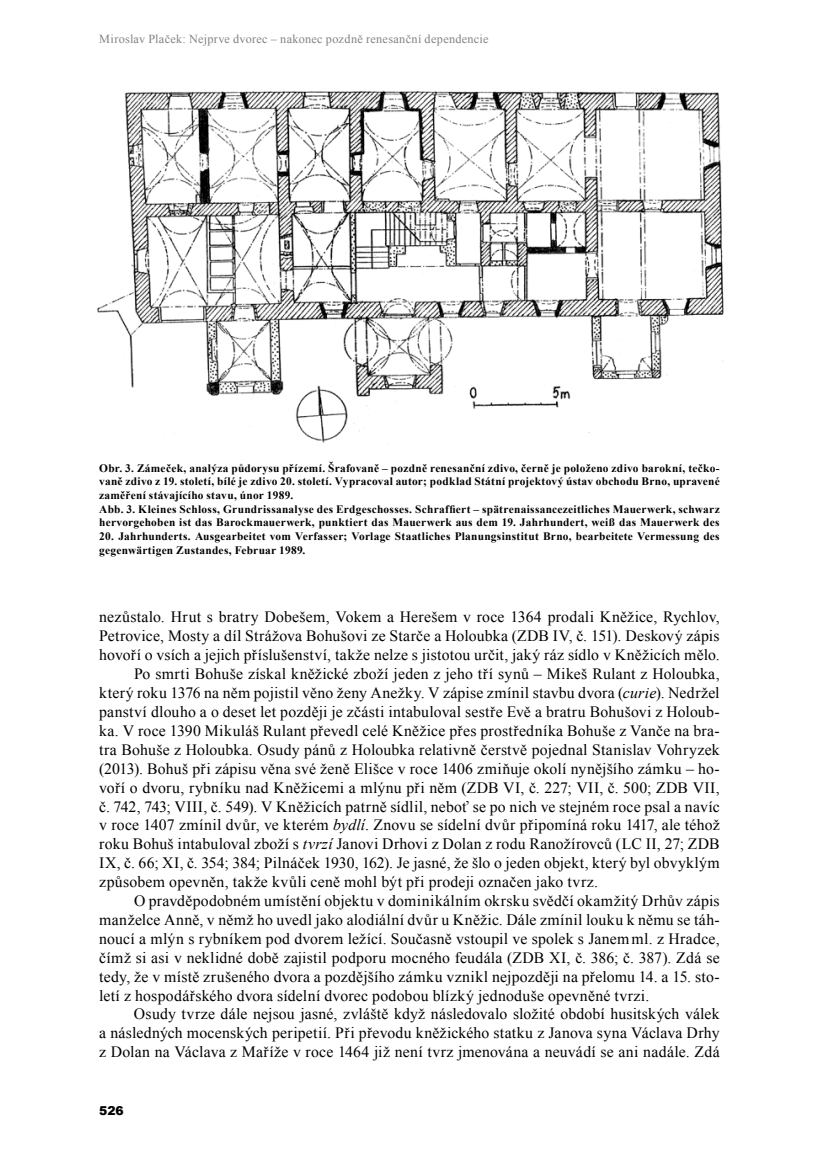
<style>
.page{position:relative;width:819px;height:1171px;background:#fff}
.page>*{position:absolute;margin:0;border:0;box-sizing:border-box;transform-origin:0 0}
.t1{font:15.75px "Times New Roman";letter-spacing:.015em;color:#000}
.t2{font:12.25px "Times New Roman";letter-spacing:.02em;color:#808285}
.t3{font:900 12.25px "Arial";color:#000}
.t4{font:700 11.38px/13.7px "Times New Roman";letter-spacing:.025em;color:#000}
.s1{font-style:italic}
</style>
<div class="page">
<img style="left:97px;top:90px;width:627px;height:353px">
<p class="t2" style="left:99px;top:31px;width:391px">Miroslav Plaček: Nejprve dvorec – nakonec pozdně renesanční dependencie</p>
<p class="t4" style="left:99px;top:461px;width:622px">Obr. 3. Zámeček, analýza půdorysu přízemí. Šrafovaně – pozdně renesanční zdivo, černě je položeno zdivo barokní, tečko&shy;vaně zdivo z 19. století, bílé je zdivo 20. století. Vypracoval autor; podklad Státní projektový ústav obchodu Brno, upravené zaměření stávajícího stavu, únor 1989.<br>Abb. 3. Kleines Schloss, Grundrissanalyse des Erdgeschosses. Schraffiert – spätrenaissancezeitliches Mauerwerk, schwarz hervorgehoben ist das Barockmauerwerk, punktiert das Mauerwerk aus dem 19. Jahrhundert, weiß das Mauerwerk des</p>
<p class="t4" style="left:99px;top:529px;width:622px">20. Jahrhunderts. Ausgearbeitet vom Verfasser; Vorlage Staatliches Planungsinstitut Brno, bearbeitete Vermessung des gegenwärtigen Zustandes, Februar 1989.</p>
<p class="t1" style="left:99px;top:606px;width:622px">nezůstalo. Hrut s bratry Dobešem, Vokem a Herešem v roce 1364 prodali Kněžice, Rychlov,</p>
<p class="t1" style="left:99px;top:625px;width:622px">Petrovice, Mosty a díl Strážova Bohušovi ze Starče a Holoubka (ZDB IV, č. 151). Deskový zápis</p>
<p class="t1" style="left:99px;top:644px;width:622px">hovoří o vsích a jejich příslušenství, takže nelze s jistotou určit, jaký ráz sídlo v Kněžicích mělo.</p>
<p class="t1" style="left:134px;top:663px;width:587px">Po smrti Bohuše získal kněžické zboží jeden z jeho tří synů – Mikeš Rulant z Holoubka,</p>
<p class="t1" style="left:99px;top:682px;width:622px">který roku 1376 na něm pojistil věno ženy Anežky. V zápise zmínil stavbu dvora (<span class="s1">curie</span>). Nedržel</p>
<p class="t1" style="left:99px;top:701px;width:622px">panství dlouho a o deset let později je zčásti intabuloval sestře Evě a bratru Bohušovi z Holoub-</p>
<p class="t1" style="left:99px;top:720px;width:622px">ka. V roce 1390 Mikuláš Rulant převedl celé Kněžice přes prostředníka Bohuše z Vanče na bra-</p>
<p class="t1" style="left:99px;top:739px;width:622px">tra Bohuše z Holoubka. Osudy pánů z Holoubka relativně čerstvě pojednal Stanislav Vohryzek</p>
<p class="t1" style="left:99px;top:758px;width:622px">(2013). Bohuš při zápisu věna své ženě Elišce v roce 1406 zmiňuje okolí nynějšího zámku – ho-</p>
<p class="t1" style="left:99px;top:777px;width:622px">voří o dvoru, rybníku nad Kněžicemi a mlýnu při něm (ZDB VI, č. 227; VII, č. 500; ZDB VII,</p>
<p class="t1" style="left:99px;top:795px;width:622px">č. 742, 743; VIII, č. 549). V Kněžicích patrně sídlil, neboť se po nich ve stejném roce psal a navíc</p>
<p class="t1" style="left:99px;top:814px;width:622px">v roce 1407 zmínil dvůr, ve kterém <span class="s1">bydlí</span>. Znovu se sídelní dvůr připomíná roku 1417, ale téhož</p>
<p class="t1" style="left:99px;top:833px;width:622px">roku Bohuš intabuloval zboží s <span class="s1">tvrzí</span> Janovi Drhovi z Dolan z rodu Ranožírovců (LC II, 27; ZDB</p>
<p class="t1" style="left:99px;top:852px;width:622px">IX, č. 66; XI, č. 354; 384; Pilnáček 1930, 162). Je jasné, že šlo o jeden objekt, který byl obvyklým</p>
<p class="t1" style="left:99px;top:871px;width:500px">způsobem opevněn, takže kvůli ceně mohl být při prodeji označen jako tvrz.</p>
<p class="t1" style="left:134px;top:890px;width:587px">O pravděpodobném umístění objektu v dominikálním okrsku svědčí okamžitý Drhův zápis</p>
<p class="t1" style="left:99px;top:909px;width:622px">manželce Anně, v němž ho uvedl jako alodiální dvůr u Kněžic. Dále zmínil louku k němu se táh-</p>
<p class="t1" style="left:99px;top:928px;width:622px">noucí a mlýn s rybníkem pod dvorem ležící. Současně vstoupil ve spolek s Janemml. z Hradce,</p>
<p class="t1" style="left:99px;top:947px;width:622px">čímž si asi v neklidné době zajistil podporu mocného feudála (ZDB XI, č. 386; č. 387). Zdá se</p>
<p class="t1" style="left:99px;top:966px;width:622px">tedy, že v místě zrušeného dvora a pozdějšího zámku vznikl nejpozději na přelomu 14. a 15. sto-</p>
<p class="t1" style="left:99px;top:984px;width:551px">letí z hospodářského dvora sídelní dvorec podobou blízký jednoduše opevněné tvrzi.</p>
<p class="t1" style="left:134px;top:1003px;width:587px">Osudy tvrze dále nejsou jasné, zvláště když následovalo složité období husitských válek</p>
<p class="t1" style="left:99px;top:1022px;width:622px">a následných mocenských peripetií. Při převodu kněžického statku z Janova syna Václava Drhy</p>
<p class="t1" style="left:99px;top:1041px;width:622px">z Dolan na Václava z Maříže v roce 1464 již není tvrz jmenována a neuvádí se ani nadále. Zdá</p>
<p class="t3" style="left:99px;top:1102px;width:26px">526</p>
</div>
